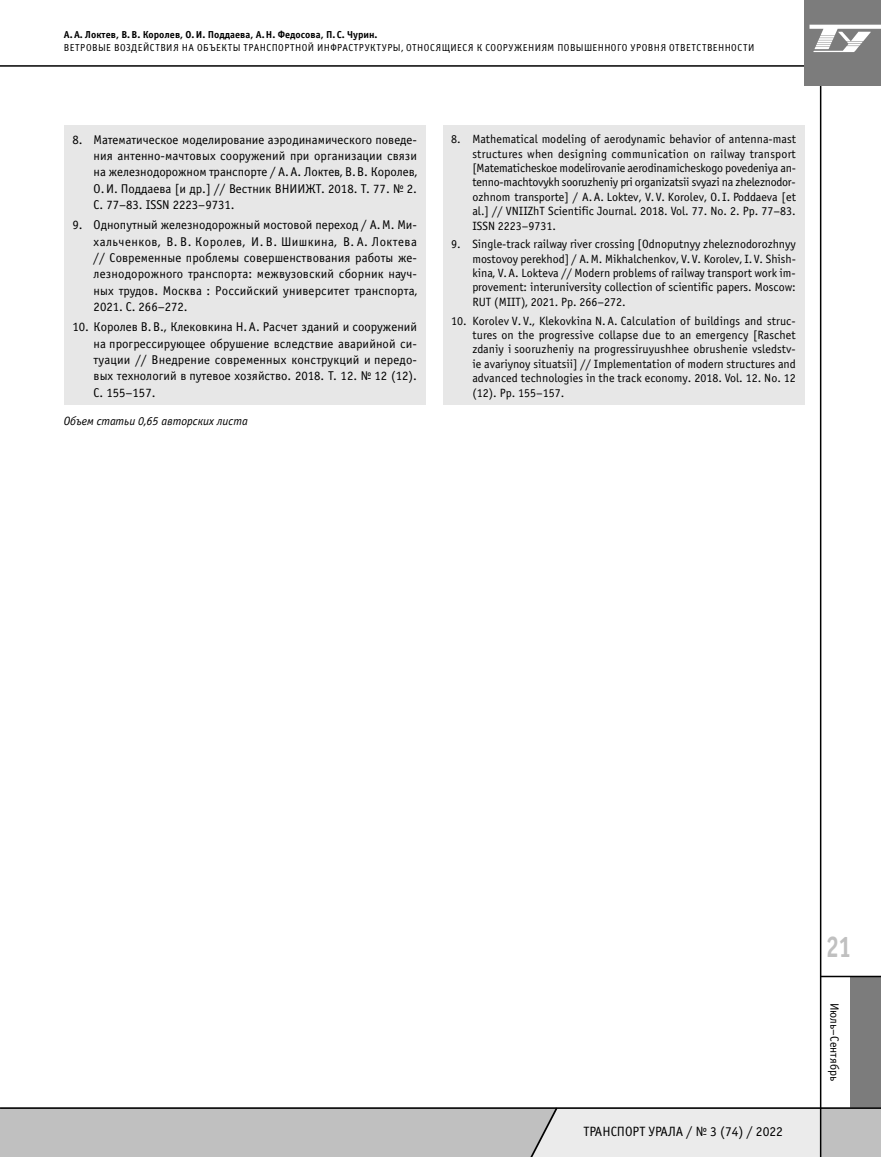
<style>
.page{position:relative;width:881px;height:1157px;background:#fff}
.page>*{position:absolute;margin:0;border:0;box-sizing:border-box;transform-origin:0 0}
.t1{font:30px "Officina Sans C Bold 2";color:#c0c0c0;scale:.8 1}
.t2{font:13.5px "Officina Sans C Book 2";color:#000}
.t3{font:12.75px/16.4px "Officina Sans C Book 2";color:#000;text-align:justify}
.t4{font:12px/14.4px "Officina Sans C Book 2";color:#000;text-align:justify}
.t5{font:italic 12px "Officina Sans C";color:#000}
.t6{font:10.2px "Officina Sans C Book 2";letter-spacing:.045em;color:#000}
.t7{font:10.2px "Officina Sans C Bold 2";color:#000}
</style>
<div class="page">
<div style="left:0;top:1107px;width:880px;height:50px;background:#c0c0c0"></div>
<div style="left:849px;top:976px;width:31px;height:131px;background:#7c7c7c"></div>
<hr style="left:820px;top:975px;width:60px;height:2px;background:#000">
<hr style="left:0;top:1107px;width:880px;height:1px;background:#000">
<hr style="left:819px;top:71px;width:2px;height:1086px;background:#000">
<svg style="left:511px;top:1105px;width:309px;height:52px;background:#dfdfdf"></svg>
<hr style="left:0;top:65px;width:815px;height:2px;background:#000">
<div style="left:804px;top:0;width:76px;height:85px;background:#7c7c7c"></div>
<svg style="left:809px;top:25px;width:71px;height:27px"></svg>
<div style="left:64px;top:126px;width:361px;height:279px;background:#e7e7e7"></div>
<div style="left:442px;top:126px;width:362px;height:279px;background:#e7e7e7"></div>
<p class="t7" style="left:64px;top:30px;width:315px">А. А. Локтев, В. В. Королев, О. И. Поддаева, А. Н. Федосова, П. С. Чурин.</p>
<p class="t6" style="left:64px;top:44px;width:691px">ВЕТРОВЫЕ ВОЗДЕЙСТВИЯ НА ОБЪЕКТЫ ТРАНСПОРТНОЙ ИНФРАСТРУКТУРЫ, ОТНОСЯЩИЕСЯ К СООРУЖЕНИЯМ ПОВЫШЕННОГО УРОВНЯ ОТВЕТСТВЕННОСТИ</p>
<p class="t3" style="left:94px;top:132px;width:325px;text-indent:-21px">8. Математическое моделирование аэродинамического поведе&shy;ния антенно-мачтовых сооружений при организации связи на железнодорожном транспорте / А. А. Локтев, В. В. Королев, О. И. Поддаева [и др.] // Вестник ВНИИЖТ. 2018. Т. 77. № 2.<br>С. 77–83. ISSN 2223–9731.</p>
<p class="t3" style="left:94px;top:218px;width:325px;text-indent:-21px">9. Однопутный железнодорожный мостовой переход / А. М. Ми&shy;хальченков, В. В. Королев, И. В. Шишкина, В. А. Локтева // Современные проблемы совершенствования работы же&shy;лезнодорожного транспорта: межвузовский сборник науч&shy;ных трудов. Москва : Российский университет транспорта, 2021. С. 266–272.</p>
<p class="t3" style="left:94px;top:320px;width:325px;text-indent:-21px">10. Королев В. В., Клековкина Н. А. Расчет зданий и сооружений на прогрессирующее обрушение вследствие аварийной си&shy;туации // Внедрение современных конструкций и передо&shy;вых технологий в путевое хозяйство. 2018. Т. 12. № 12 (12).<br>С. 155–157.</p>
<p class="t5" style="left:64px;top:417px;width:185px">Объем статьи 0,65 авторских листа</p>
<p class="t4" style="left:472px;top:133px;width:325px;text-indent:-21px">8. Mathematical modeling of aerodynamic behavior of antenna-mast structures when designing communication on railway transport [Matematicheskoe modelirovanie aerodinamicheskogo povedeniya an&shy;tenno-machtovykh sooruzheniy pri organizatsii svyazi na zheleznodor&shy;ozhnom transporte] / А. А. Loktev, V. V. Korolev, О. I. Poddaeva [et al.] // VNIIZhT Scientific Journal. 2018. Vol. 77. No. 2. Pp. 77–83.<br>ISSN 2223–9731.</p>
<p class="t4" style="left:472px;top:238px;width:325px;text-indent:-21px">9. Single-track railway river crossing [Odnoputnyy zheleznodorozhnyy mostovoy perekhod] / A. M. Mikhalchenkov, V. V. Korolev, I. V. Shish&shy;kina, V. A. Lokteva // Modern problems of railway transport work im&shy;provement: interuniversity collection of scientific papers. Moscow:<br>RUT (MIIT), 2021. Pp. 266–272.</p>
<p class="t4" style="left:472px;top:314px;width:325px;text-indent:-21px">10. Korolev V. V., Klekovkina N. A. Calculation of buildings and struc&shy;tures on the progressive collapse due to an emergency [Raschet zdaniy i sooruzheniy na progressiruyushhee obrushenie vsledstv&shy;ie avariynoy situatsii] // Implementation of modern structures and advanced technologies in the track economy. 2018. Vol. 12. No. 12 (12). Pp. 155–157.</p>
<p class="t2" style="left:583px;top:1126px;width:201px">ТРАНСПОРТ УРАЛА / № 3 (74) / 2022</p>
<h1 class="t1" style="left:825px;top:935px;width:34px">21</h1>
<p class="t4" style="left:840px;top:1002px;width:80px;rotate:90deg">Июль–Сентябрь</p>
</div>
